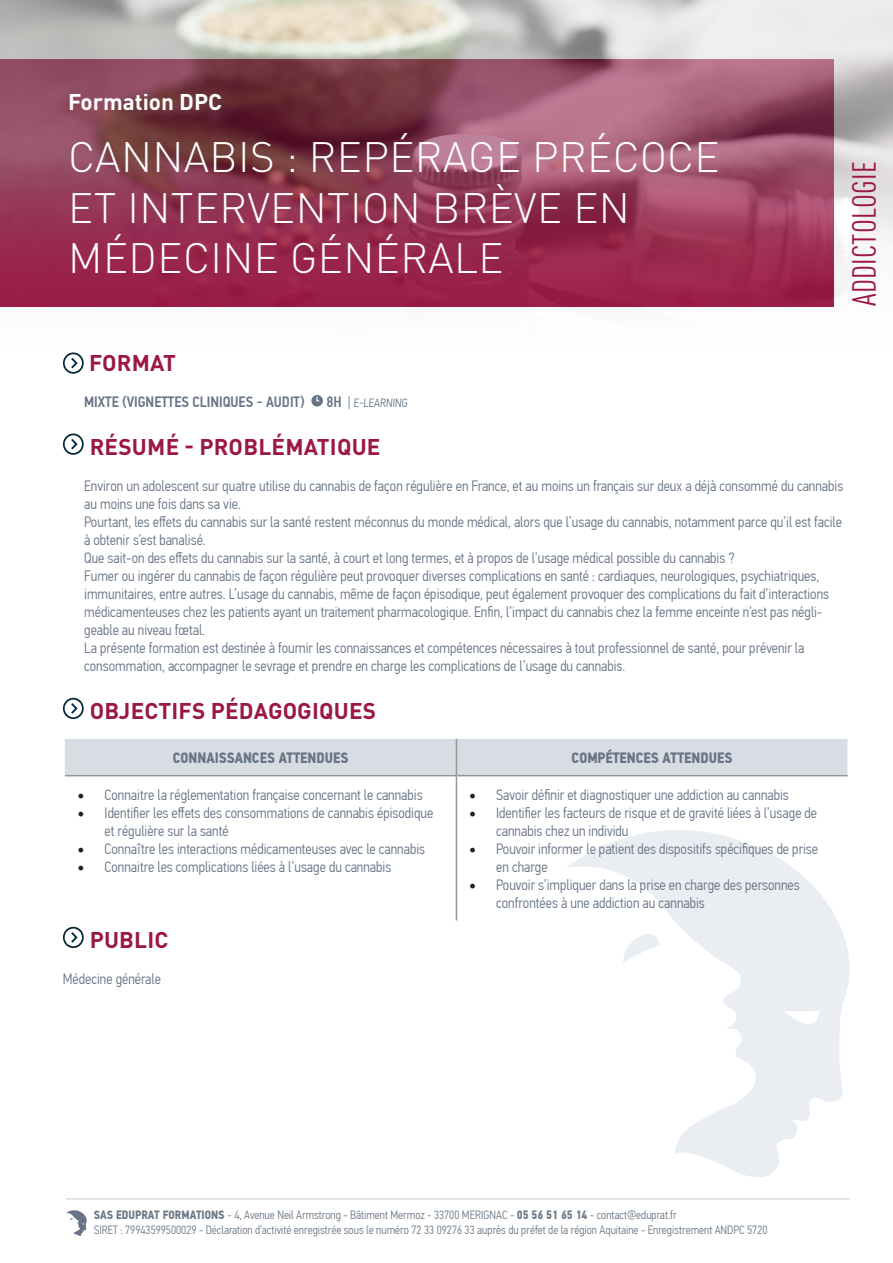
<style>
.page{position:relative;width:893px;height:1263px;background:#fff}
.page>*{position:absolute;margin:0;border:0;box-sizing:border-box;transform-origin:0 0}
.t1{font:300 42px/50.4px "DINOT";letter-spacing:.01em;color:#fff}
.t2{font:condensed 33px "DINOT";letter-spacing:.01em;color:#9b1746}
.t3{font:700 22.5px "DINOT";letter-spacing:.01em;color:#9b1746}
.t4{font:700 22.5px "DINOT";color:#fff}
.t5{font:300 15px/18px "PF Din Text Cond Pro";color:#667485}
.t6{font:700 15px "PF Din Text Cond Pro";color:#667485}
.t7{font:500 15px "PF Din Text Cond Pro";color:#667485}
.t8{font:300 12px/14.4px "PF Din Text Cond Pro";color:#6b7986}
.t9{font:300 12px "PF Din Text Cond Pro";color:#667485}
.s1{font-weight:500;font-size:15px}
.s2{font-size:15px}
.s3{font-family:"Minion Pro";font-weight:400;font-size:18px;color:#231f20}
.s4{font-weight:700}
</style>
<div class="page">
<hr style="left:66px;top:1198px;width:784px;height:1px;background:#d8dce3">
<svg style="left:66px;top:1210px;width:21px;height:26px"></svg>
<svg style="left:567px;top:830px;width:283px;height:347px"></svg>
<img style="left:0;top:0;width:893px;height:364px">
<svg style="left:63px;top:352px;width:21px;height:22px"></svg>
<div style="left:311px;top:395px;width:12px;height:11px;background:#667485;border-radius:50%"></div>
<svg style="left:316px;top:396px;width:4px;height:6px"></svg>
<svg style="left:63px;top:433px;width:21px;height:22px"></svg>
<svg style="left:63px;top:698px;width:21px;height:21px"></svg>
<svg style="left:63px;top:927px;width:21px;height:21px"></svg>
<div style="left:65px;top:739px;width:782px;height:36px;background:#d8dce3"></div>
<hr style="left:456px;top:739px;width:1px;height:36px;background:#939598">
<hr style="left:65px;top:775px;width:391px;height:1px;background:#939598">
<hr style="left:456px;top:775px;width:391px;height:1px;background:#939598">
<hr style="left:456px;top:776px;width:1px;height:144px;background:#939598">
<p class="t4" style="left:68px;top:87px;width:156px">Formation DPC</p>
<p class="t1" style="left:68px;top:132px;width:653px">CANNABIS : REPÉRAGE PRÉCOCE<br>ET INTERVENTION BRÈVE EN<br>MÉDECINE GÉNÉRALE</p>
<p class="t2" style="left:845px;top:306px;width:146px;rotate:-90deg">ADDICTOLOGIE</p>
<p class="t3" style="left:89px;top:348px;width:89px">FORMAT</p>
<p class="t7" style="left:84px;top:392px;width:222px">MIXTE (VIGNETTES CLINIQUES - AUDIT)</p>
<p class="t9" style="left:326px;top:396px;width:84px"><span class="s1">8H</span> <span class="s2">|</span> E-LEARNING</p>
<p class="t3" style="left:90px;top:432px;width:292px">RÉSUMÉ - PROBLÉMATIQUE</p>
<p class="t5" style="left:84px;top:477px;width:761px">Environ un adolescent sur quatre utilise du cannabis de façon régulière en France, et au moins un français sur deux a déjà consommé du cannabis au moins une fois dans sa vie.</p>
<p class="t5" style="left:84px;top:513px;width:759px">Pourtant, les effets du cannabis sur la santé restent méconnus du monde médical, alors que l’usage du cannabis, notamment parce qu’il est facile à obtenir s’est banalisé.</p>
<p class="t5" style="left:84px;top:549px;width:652px">Que sait-on des effets du cannabis sur la santé, à court et long termes, et à propos de l’usage médical possible du cannabis ?</p>
<p class="t5" style="left:84px;top:567px;width:746px">Fumer ou ingérer du cannabis de façon régulière peut provoquer diverses complications en santé : cardiaques, neurologiques, psychiatriques, immunitaires, entre autres. L’usage du cannabis, même de façon épisodique, peut également provoquer des complications du fait d’interactions médicamenteuses chez les patients ayant un traitement pharmacologique. Enfin, l’impact du cannabis chez la femme enceinte n’est pas négli&shy;geable au niveau fœtal.</p>
<p class="t5" style="left:84px;top:639px;width:722px">La présente formation est destinée à fournir les connaissances et compétences nécessaires à tout professionnel de santé, pour prévenir la consommation, accompagner le sevrage et prendre en charge les complications de l’usage du cannabis.</p>
<p class="t3" style="left:90px;top:696px;width:288px">OBJECTIFS PÉDAGOGIQUES</p>
<p class="t6" style="left:173px;top:749px;width:177px">CONNAISSANCES ATTENDUES</p>
<p class="t6" style="left:572px;top:749px;width:162px">COMPÉTENCES ATTENDUES</p>
<p class="t5" style="left:78px;top:786px;width:347px"><span class="s3">•</span> Connaitre la réglementation française concernant le cannabis</p>
<p class="t5" style="left:105px;top:804px;width:330px;text-indent:-27px"><span class="s3">•</span> Identifier les effets des consommations de cannabis épisodique et régulière sur la santé</p>
<p class="t5" style="left:78px;top:840px;width:349px"><span class="s3">•</span> Connaître les interactions médicamenteuses avec le cannabis</p>
<p class="t5" style="left:78px;top:858px;width:315px"><span class="s3">•</span> Connaitre les complications liées à l’usage du cannabis</p>
<p class="t5" style="left:469px;top:786px;width:321px"><span class="s3">•</span> Savoir définir et diagnostiquer une addiction au cannabis</p>
<p class="t5" style="left:496px;top:804px;width:322px;text-indent:-27px"><span class="s3">•</span> Identifier les facteurs de risque et de gravité liées à l’usage de cannabis chez un individu</p>
<p class="t5" style="left:496px;top:840px;width:323px;text-indent:-27px"><span class="s3">•</span> Pouvoir informer le patient des dispositifs spécifiques de prise en charge</p>
<p class="t5" style="left:496px;top:876px;width:305px;text-indent:-27px"><span class="s3">•</span> Pouvoir s’impliquer dans la prise en charge des personnes confrontées à une addiction au cannabis</p>
<p class="t3" style="left:90px;top:925px;width:80px">PUBLIC</p>
<p class="t5" style="left:63px;top:970px;width:99px">Médecine générale</p>
<p class="t8" style="left:94px;top:1208px;width:675px"><span class="s4">SAS EDUPRAT FORMATIONS</span> - 4, Avenue Neil Armstrong - Bâtiment Mermoz - 33700 MERIGNAC - <span class="s4">05 56 51 65 14</span> - contact@eduprat.fr<br>SIRET : 79943599500029 - Déclaration d’activité enregistrée sous le numéro 72 33 09276 33 auprès du préfet de la région Aquitaine - Enregistrement ANDPC 5720</p>
</div>
